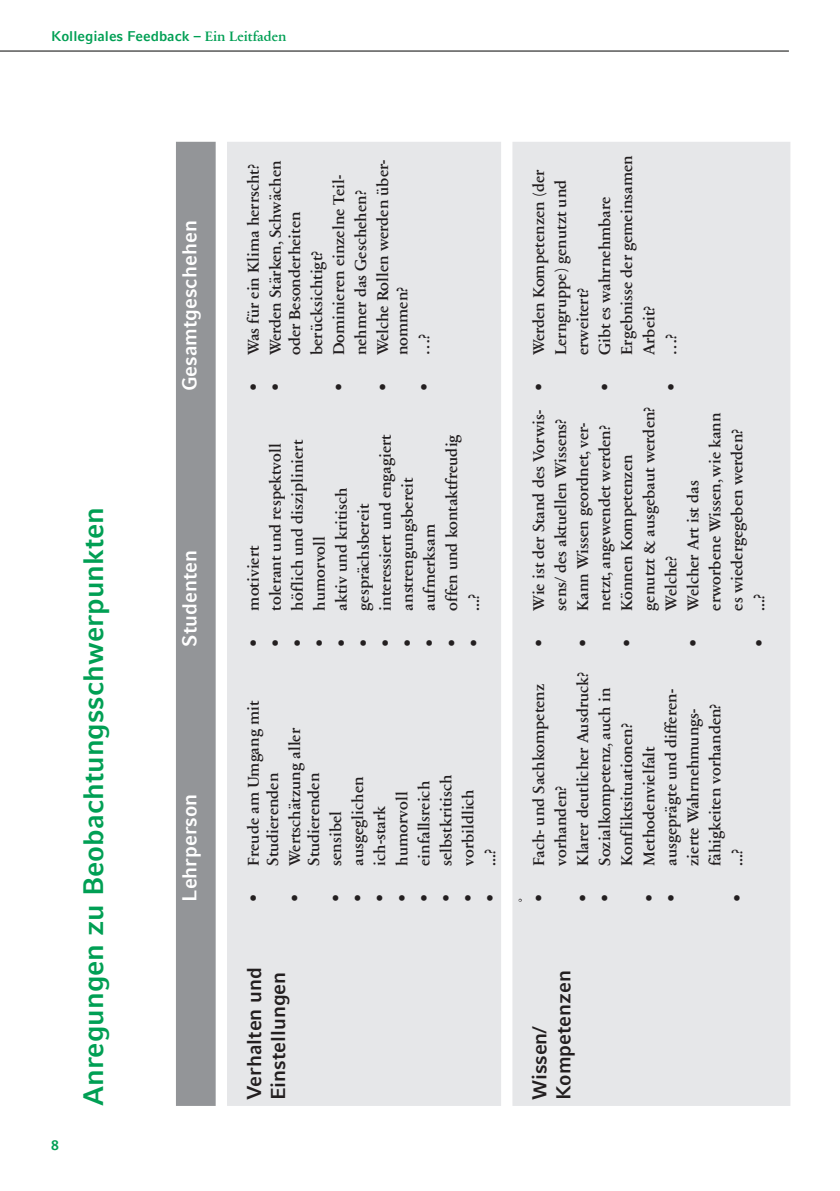
<style>
.page{position:relative;width:840px;height:1191px;background:#fff}
.page>*{position:absolute;margin:0;border:0;box-sizing:border-box;transform-origin:0 0}
.t1{font:700 28px "LMU Compatil Fact";color:#009f54}
.t2{font:700 20px "LMU Compatil Fact";color:#231f20}
.t3{font:700 20px "LMU Compatil Fact";color:#fff}
.t4{font:600 16px/22px "LMU Sabon Next";color:#231f20}
.t5{font:700 14px "LMU Compatil Fact";color:#009f54}
.t6{font:600 6px "LMU Sabon Next";color:#e6e7e9}
.s1{font-family:"LMU Sabon Next";font-weight:600}
</style>
<div class="page">
<hr style="left:0;top:51px;width:788px;height:1px;background:#040503">
<div style="left:176px;top:142px;width:39px;height:964px;background:#939598"></div>
<div style="left:227px;top:142px;width:563px;height:964px;background:#e6e7e9"></div>
<svg style="left:518px;top:898px;width:4px;height:4px"></svg>
<p class="t5" style="left:51px;top:28px;width:237px">Kollegiales Feedback – <span class="s1">Ein Leitfaden</span></p>
<p class="t5" style="left:51px;top:1137px;width:9px">8</p>
<p class="t1" style="left:77px;top:1106px;width:600px;rotate:-90deg">Anregungen zu Beobachtungsschwerpunkten</p>
<p class="t3" style="left:178px;top:391px;width:172px;rotate:-90deg">Gesamtgeschehen</p>
<p class="t3" style="left:178px;top:646px;width:98px;rotate:-90deg">Studenten</p>
<p class="t3" style="left:178px;top:901px;width:109px;rotate:-90deg">Lehrperson</p>
<p class="t4" style="left:242px;top:391px;width:229px;rotate:-90deg">• Was für ein Klima herrscht?</p>
<p class="t4" style="left:266px;top:355px;width:196px;line-height:19.2px;text-indent:-36px;rotate:-90deg">• Werden Stärken, Schwächen oder Besonderheiten</p>
<p class="t4" style="left:328px;top:355px;width:181px;text-indent:-36px;rotate:-90deg">• Dominieren einzelne Teil&shy;nehmer das Geschehen?</p>
<p class="t4" style="left:306px;top:355px;width:106px;rotate:-90deg">berücksichtigt?</p>
<p class="t4" style="left:373px;top:355px;width:197px;line-height:19.2px;text-indent:-36px;rotate:-90deg">• Welche Rollen werden über&shy;nommen?</p>
<p class="t4" style="left:413px;top:391px;width:58px;rotate:-90deg">• …?</p>
<p class="t4" style="left:242px;top:646px;width:102px;rotate:-90deg">• motiviert</p>
<p class="t4" style="left:264px;top:646px;width:204px;rotate:-90deg">• tolerant und respektvoll</p>
<p class="t4" style="left:286px;top:646px;width:208px;rotate:-90deg">• höflich und diszipliniert</p>
<p class="t4" style="left:308px;top:646px;width:112px;rotate:-90deg">• humorvoll</p>
<p class="t4" style="left:330px;top:646px;width:160px;rotate:-90deg">• aktiv und kritisch</p>
<p class="t4" style="left:374px;top:646px;width:214px;rotate:-90deg">• interessiert und engagiert</p>
<p class="t4" style="left:396px;top:646px;width:170px;rotate:-90deg">• anstrengungsbereit</p>
<p class="t4" style="left:352px;top:646px;width:144px;rotate:-90deg">• gesprächsbereit</p>
<p class="t4" style="left:418px;top:646px;width:124px;rotate:-90deg">• aufmerksam</p>
<p class="t4" style="left:440px;top:646px;width:214px;rotate:-90deg">• offen und kontaktfreudig</p>
<p class="t4" style="left:462px;top:646px;width:54px;rotate:-90deg">• ...?</p>
<p class="t4" style="left:244px;top:865px;width:166px;line-height:19.2px;text-indent:-36px;rotate:-90deg">• Freude am Umgang mit<br>Studierenden</p>
<p class="t4" style="left:285px;top:901px;width:175px;line-height:19.2px;text-align:center;rotate:-90deg">• Wertschätzung aller<br>Studierenden</p>
<p class="t4" style="left:325px;top:901px;width:92px;rotate:-90deg">• sensibel</p>
<p class="t4" style="left:347px;top:901px;width:127px;rotate:-90deg">• ausgeglichen</p>
<p class="t4" style="left:369px;top:901px;width:97px;rotate:-90deg">• ich-stark</p>
<p class="t4" style="left:391px;top:901px;width:112px;rotate:-90deg">• humorvoll</p>
<p class="t4" style="left:413px;top:901px;width:122px;rotate:-90deg">• einfallsreich</p>
<p class="t4" style="left:435px;top:901px;width:129px;rotate:-90deg">• selbstkritisch</p>
<p class="t4" style="left:457px;top:901px;width:114px;rotate:-90deg">• vorbildlich</p>
<p class="t4" style="left:479px;top:901px;width:54px;rotate:-90deg">• ...?</p>
<p class="t6" style="left:516px;top:901px;width:5px;rotate:-90deg">•</p>
<p class="t4" style="left:527px;top:355px;width:187px;text-indent:-36px;rotate:-90deg">• Werden Kompetenzen (der<br>Lerngruppe) genutzt und erweitert?</p>
<p class="t4" style="left:593px;top:355px;width:201px;text-indent:-36px;rotate:-90deg">• Gibt es wahrnehmbare<br>Ergebnisse der gemeinsamen<br>Arbeit?</p>
<p class="t4" style="left:659px;top:391px;width:58px;rotate:-90deg">• …?</p>
<p class="t4" style="left:527px;top:610px;width:202px;text-indent:-36px;rotate:-90deg">• Wie ist der Stand des Vorwis&shy;sens/ des aktuellen Wissens?</p>
<p class="t4" style="left:615px;top:610px;width:205px;text-indent:-36px;rotate:-90deg">• Können Kompetenzen genutzt &amp; ausgebaut werden?<br>Welche?</p>
<p class="t4" style="left:681px;top:610px;width:199px;text-indent:-36px;rotate:-90deg">• Welcher Art ist das erworbene Wissen, wie kann es wiedergegeben werden?</p>
<p class="t4" style="left:571px;top:646px;width:225px;text-align:right;rotate:-90deg">• Kann Wissen geordnet, ver&shy;netzt, angewendet werden?</p>
<p class="t4" style="left:747px;top:646px;width:54px;rotate:-90deg">• ...?</p>
<p class="t4" style="left:527px;top:865px;width:183px;text-indent:-36px;rotate:-90deg">• Fach- und Sachkompetenz vorhanden?</p>
<p class="t4" style="left:571px;top:901px;width:231px;rotate:-90deg">• Klarer deutlicher Ausdruck?</p>
<p class="t4" style="left:593px;top:901px;width:215px;text-align:center;rotate:-90deg">• Sozialkompetenz, auch in<br>Konfliktsituationen?</p>
<p class="t4" style="left:637px;top:901px;width:157px;rotate:-90deg">• Methodenvielfalt</p>
<p class="t4" style="left:659px;top:865px;width:178px;text-indent:-36px;rotate:-90deg">• ausgeprägte und differen&shy;zierte Wahrnehmungs&shy;fähigkeiten vorhanden?</p>
<p class="t4" style="left:725px;top:901px;width:54px;rotate:-90deg">• ...?</p>
<p class="t2" style="left:242px;top:1100px;width:134px;rotate:-90deg">Verhalten und</p>
<p class="t2" style="left:266px;top:1100px;width:130px;rotate:-90deg">Einstellungen</p>
<p class="t2" style="left:527px;top:1100px;width:77px;rotate:-90deg">Wissen/</p>
<p class="t2" style="left:551px;top:1100px;width:132px;rotate:-90deg">Kompetenzen</p>
</div>
